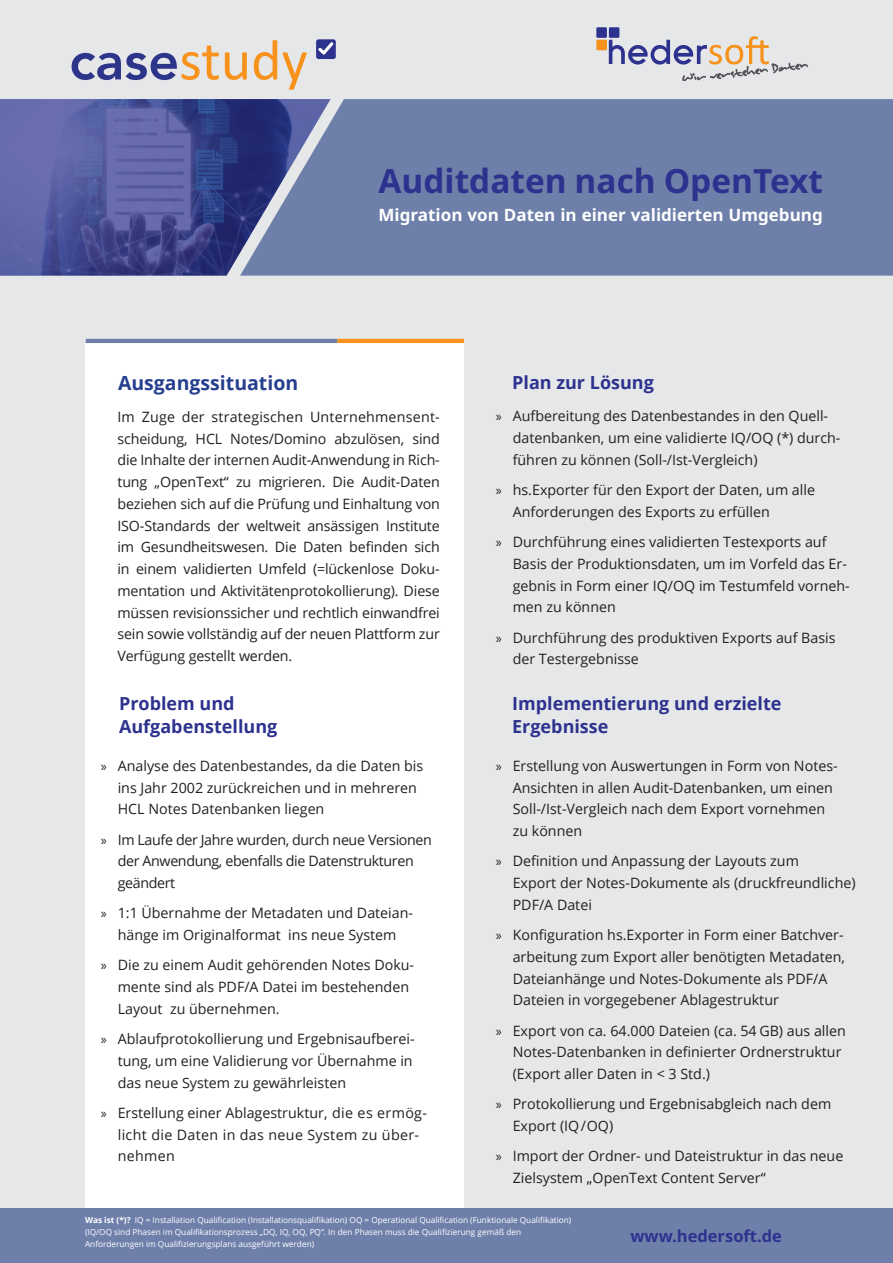
<style>
.page{position:relative;width:893px;height:1263px;background:#e6e7e9}
.page>*{position:absolute;margin:0;border:0;box-sizing:border-box;transform-origin:0 0}
.t1{font:57.9px "Calibri";color:#f7931d}
.t2{font:700 33.3px "Noto Sans";color:#2d328e}
.t3{font:700 19.5px "Open Sans";color:#253f8e}
.t4{font:700 18px/22.5px "Open Sans";color:#2d328e}
.t5{font:700 16.95px "Noto Sans";color:#fff}
.t6{font:700 16.5px "Noto Sans";color:#2d328e}
.t7{font:14.25px/21.8px "Open Sans";color:#231f20}
.t8{font:14.25px/21.8px "Open Sans";letter-spacing:-.025em;color:#231f20}
.t9{font:14.25px/21.8px "Open Sans";letter-spacing:.025em;color:#231f20}
.t10{font:8.25px/12px "Open Sans";color:#fff}
.s1{font-family:"Avenir";font-weight:800;font-size:54px;color:#2c3589}
.s2{font-family:"Myriad Pro"}
.s3{font-weight:700}
</style>
<div class="page">
<div style="left:330px;top:99px;width:563px;height:177px;background:#6e7faa"></div>
<div style="left:596px;top:27px;width:11px;height:11px;background:#2d328e"></div>
<div style="left:609px;top:27px;width:10px;height:11px;background:#2d328e"></div>
<div style="left:596px;top:40px;width:11px;height:10px;background:#f7931d"></div>
<svg style="left:609px;top:36px;width:199px;height:45px"></svg>
<div style="left:86px;top:343px;width:378px;height:866px;background:#fff"></div>
<hr style="left:337px;top:339px;width:127px;height:4px;background:#f7931d">
<hr style="left:86px;top:339px;width:251px;height:4px;background:#6e7faa">
<img style="left:0;top:99px;width:330px;height:177px">
<div style="left:0;top:1209px;width:893px;height:54px;background:#6e7faa"></div>
<div style="left:316px;top:39px;width:20px;height:20px;background:#2d328e;border-radius:2px"></div>
<svg style="left:318px;top:42px;width:15px;height:12px"></svg>
<h1 class="t1" style="left:69px;top:20px;width:240px"><span class="s1">case</span>study</h1>
<h2 class="t2" style="left:379px;top:157px;width:446px">Auditdaten nach OpenText</h2>
<p class="t5" style="left:379px;top:203px;width:446px">Migration von Daten in einer validierten Umgebung</p>
<h3 class="t3" style="left:118px;top:369px;width:182px">Ausgangssituation</h3>
<p class="t7" style="left:117px;top:405px;width:324px;text-align:justify">Im Zuge der strategischen Unternehmensent&shy;scheidung, HCL Notes/Domino abzulösen, sind die Inhalte der internen Audit-Anwendung in Rich&shy;tung „OpenText“ zu migrieren. Die Audit-Daten beziehen sich auf die Prüfung und Einhaltung von ISO-Standards der weltweit ansässigen Institute im Gesundheitswesen. Die Daten befinden sich in einem validierten Umfeld (=lückenlose Doku&shy;mentation und Aktivitätenprotokollierung). Diese müssen revisionssicher und rechtlich einwandfrei sein sowie vollständig auf der neuen Plattform zur Verfügung gestellt werden.</p>
<p class="t4" style="left:119px;top:692px;width:160px">Problem und<br>Aufgabenstellung</p>
<p class="t7" style="left:118px;top:754px;width:307px;text-indent:-17px"><span class="s2">»</span> Analyse des Datenbestandes, da die Daten bis ins Jahr 2002 zurückreichen und in mehreren<br>HCL Notes Datenbanken liegen</p>
<p class="t8" style="left:118px;top:828px;width:316px;text-indent:-17px"><span class="s2">»</span> Im Laufe der Jahre wurden, durch neue Versionen der Anwendung, ebenfalls die Datenstrukturen geändert</p>
<p class="t7" style="left:101px;top:902px;width:314px;text-align:center"><span class="s2">»</span> 1:1 Übernahme der Metadaten und Dateian&shy;hänge im Originalformat ins neue System</p>
<p class="t7" style="left:118px;top:954px;width:298px;text-indent:-17px"><span class="s2">»</span> Die zu einem Audit gehörenden Notes Doku&shy;mente sind als PDF/A Datei im bestehenden<br>Layout zu übernehmen.</p>
<p class="t7" style="left:118px;top:1028px;width:298px;text-indent:-17px"><span class="s2">»</span> Ablaufprotokollierung und Ergebnisaufberei&shy;tung, um eine Validierung vor Übernahme in das neue System zu gewährleisten</p>
<p class="t9" style="left:118px;top:1101px;width:311px;text-indent:-17px"><span class="s2">»</span> Erstellung einer Ablagestruktur, die es ermög&shy;licht die Daten in das neue System zu über&shy;nehmen</p>
<p class="t4" style="left:512px;top:371px;width:143px">Plan zur Lösung</p>
<p class="t7" style="left:513px;top:405px;width:329px;text-indent:-17px"><span class="s2">»</span> Aufbereitung des Datenbestandes in den Quell&shy;datenbanken, um eine validierte IQ/OQ (*) durch&shy;führen zu können (Soll-/Ist-Vergleich)</p>
<p class="t7" style="left:513px;top:479px;width:304px;text-indent:-17px"><span class="s2">»</span> hs.Exporter für den Export der Daten, um alle<br>Anforderungen des Exports zu erfüllen</p>
<p class="t7" style="left:513px;top:531px;width:338px;text-indent:-17px"><span class="s2">»</span> Durchführung eines validierten Testexports auf Basis der Produktionsdaten, um im Vorfeld das Er&shy;gebnis in Form einer IQ/OQ im Testumfeld vorneh&shy;men zu können</p>
<p class="t7" style="left:513px;top:626px;width:324px;text-indent:-17px"><span class="s2">»</span> Durchführung des produktiven Exports auf Basis der Testergebnisse</p>
<p class="t4" style="left:512px;top:692px;width:271px">Implementierung und erzielte<br>Ergebnisse</p>
<p class="t7" style="left:513px;top:754px;width:326px;text-indent:-17px"><span class="s2">»</span> Erstellung von Auswertungen in Form von Notes-Ansichten in allen Audit-Datenbanken, um einen Soll-/Ist-Vergleich nach dem Export vornehmen zu können</p>
<p class="t7" style="left:513px;top:850px;width:344px;text-indent:-17px"><span class="s2">»</span> Definition und Anpassung der Layouts zum<br>Export der Notes-Dokumente als (druckfreundliche)<br>PDF/A Datei</p>
<p class="t7" style="left:513px;top:924px;width:334px;text-indent:-17px"><span class="s2">»</span> Konfiguration hs.Exporter in Form einer Batchver&shy;arbeitung zum Export aller benötigten Metadaten, Dateianhänge und Notes-Dokumente als PDF/A Dateien in vorgegebener Ablagestruktur</p>
<p class="t7" style="left:513px;top:1019px;width:335px;text-indent:-17px"><span class="s2">»</span> Export von ca. 64.000 Dateien (ca. 54 GB) aus allen<br>Notes-Datenbanken in definierter Ordnerstruktur (Export aller Daten in &lt; 3 Std.)</p>
<p class="t7" style="left:513px;top:1093px;width:320px;text-indent:-17px"><span class="s2">»</span> Protokollierung und Ergebnisabgleich nach dem<br>Export (IQ / OQ)</p>
<p class="t7" style="left:513px;top:1145px;width:332px;text-indent:-17px"><span class="s2">»</span> Import der Ordner- und Dateistruktur in das neue<br>Zielsystem „OpenText Content Server“</p>
<p class="t10" style="left:85px;top:1214px;width:488px"><span class="s3">Was ist (*)?</span> IQ = Installation Qualification (Installationsqualifikation) OQ = Operational Qualification (Funktionale Qualifikation) (IQ/OQ sind Phasen im Qualifikationsprozess „DQ, IQ, OQ, PQ“. In den Phasen muss die Qualifizierung gemäß den<br>Anforderungen im Qualifizierungsplans ausgeführt werden)</p>
<p class="t6" style="left:630px;top:1225px;width:153px">www.hedersoft.de</p>
</div>
